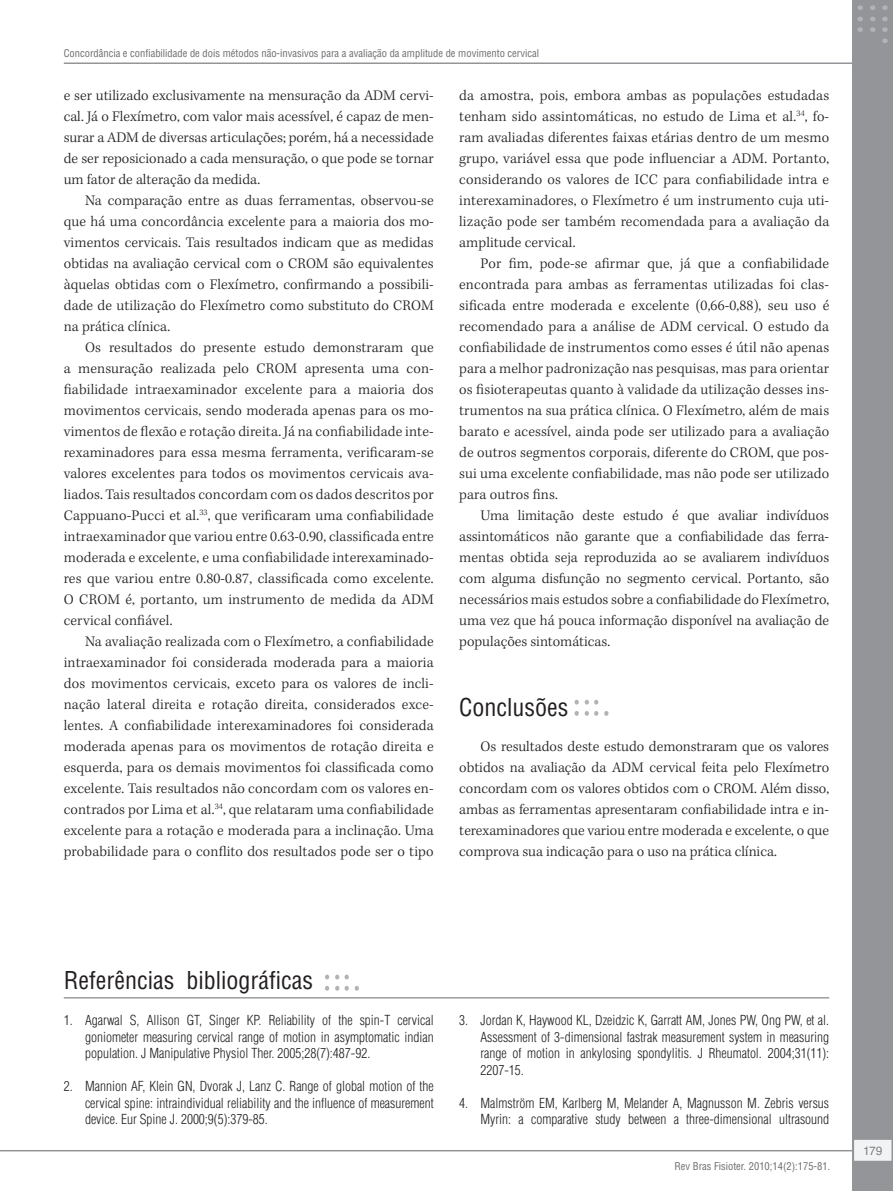
<style>
.page{position:relative;width:893px;height:1191px;background:#fff}
.page>*{position:absolute;margin:0;border:0;box-sizing:border-box;transform-origin:0 0}
.z05_3_referencias-ti{font:condensed 24px "Helvetica LT Std";color:#231f20}
.z04_0_Sub1{font:condensed 24px "Helvetica LT Std";color:#231f20}
.z05_0_texto_txt{font:300 15px/21px "Kepler Std";letter-spacing:.005em;color:#231f20;text-align:justify}
.z05_4_referencias{font:300 condensed 13.5px/16.5px "Helvetica LT Std";color:#231f20;text-align:justify}
.t1{font:12px "Helvetica LT Std";color:#808285}
.t2{font:condensed 10.5px "Helvetica LT Std";color:#6c6d70}
</style>
<div class="page">
<svg style="left:604px;top:711px;width:4px;height:5px"></svg>
<svg style="left:585px;top:711px;width:13px;height:5px"></svg>
<svg style="left:575px;top:711px;width:4px;height:5px"></svg>
<svg style="left:585px;top:699px;width:13px;height:5px"></svg>
<svg style="left:575px;top:699px;width:4px;height:5px"></svg>
<hr style="left:0;top:1150px;width:879px;height:1px;background:#939598">
<hr style="left:64px;top:62px;width:810px;height:2px;background:#939598">
<div style="left:853px;top:0;width:40px;height:1191px;background:#939598"></div>
<div style="left:853px;top:1139px;width:39px;height:22px;background:#f2f3f4"></div>
<div style="left:853px;top:1138px;width:40px;height:24px;border:2px solid #939598"></div>
<svg style="left:857px;top:27px;width:6px;height:5px"></svg>
<svg style="left:857px;top:17px;width:6px;height:4px"></svg>
<svg style="left:857px;top:5px;width:6px;height:5px"></svg>
<svg style="left:870px;top:27px;width:5px;height:5px"></svg>
<svg style="left:870px;top:17px;width:5px;height:4px"></svg>
<svg style="left:870px;top:5px;width:5px;height:5px"></svg>
<svg style="left:882px;top:27px;width:6px;height:5px"></svg>
<svg style="left:882px;top:38px;width:6px;height:5px"></svg>
<svg style="left:882px;top:17px;width:6px;height:4px"></svg>
<svg style="left:882px;top:5px;width:6px;height:5px"></svg>
<hr style="left:64px;top:997px;width:765px;height:1px;background:#6c6d70">
<svg style="left:355px;top:986px;width:4px;height:4px"></svg>
<svg style="left:345px;top:986px;width:4px;height:4px"></svg>
<svg style="left:335px;top:986px;width:4px;height:4px"></svg>
<svg style="left:325px;top:986px;width:4px;height:4px"></svg>
<svg style="left:345px;top:974px;width:4px;height:5px"></svg>
<svg style="left:335px;top:974px;width:4px;height:5px"></svg>
<svg style="left:325px;top:974px;width:4px;height:5px"></svg>
<p class="t2" style="left:64px;top:46px;width:477px">Concordância e confiabilidade de dois métodos não-invasivos para a avaliação da amplitude de movimento cervical</p>
<p class="z05_0_texto_txt" style="left:64px;top:85px;width:371px">e ser utilizado exclusivamente na mensuração da ADM cervi&shy;cal. Já o Flexímetro, com valor mais acessível, é capaz de men&shy;surar a ADM de diversas articulações; porém, há a necessidade de ser reposicionado a cada mensuração, o que pode se tornar um fator de alteração da medida.</p>
<p class="z05_0_texto_txt" style="left:64px;top:190px;width:371px;text-indent:21px">Na comparação entre as duas ferramentas, observou-se que há uma concordância excelente para a maioria dos mo&shy;vimentos cervicais. Tais resultados indicam que as medidas obtidas na avaliação cervical com o CROM são equivalentes àquelas obtidas com o Flexímetro, confirmando a possibili&shy;dade de utilização do Flexímetro como substituto do CROM na prática clínica.</p>
<p class="z05_0_texto_txt" style="left:64px;top:337px;width:371px;text-indent:21px">Os resultados do presente estudo demonstraram que a mensuração realizada pelo CROM apresenta uma con&shy;fiabilidade intraexaminador excelente para a maioria dos movimentos cervicais, sendo moderada apenas para os mo&shy;vimentos de flexão e rotação direita. Já na confiabilidade inte&shy;rexaminadores para essa mesma ferramenta, verificaram-se valores excelentes para todos os movimentos cervicais ava&shy;liados. Tais resultados concordam com os dados descritos por Cappuano-Pucci et al.<sup>33</sup>, que verificaram uma confiabilidade intraexaminador que variou entre 0.63-0.90, classificada entre moderada e excelente, e uma confiabilidade interexaminado&shy;res que variou entre 0.80-0.87, classificada como excelente.<br>O CROM é, portanto, um instrumento de medida da ADM cervical confiável.</p>
<p class="z05_0_texto_txt" style="left:64px;top:631px;width:371px;text-indent:21px">Na avaliação realizada com o Flexímetro, a confiabilidade intraexaminador foi considerada moderada para a maioria dos movimentos cervicais, exceto para os valores de incli&shy;nação lateral direita e rotação direita, considerados exce&shy;lentes. A confiabilidade interexaminadores foi considerada moderada apenas para os movimentos de rotação direita e esquerda, para os demais movimentos foi classificada como excelente. Tais resultados não concordam com os valores en&shy;contrados por Lima et al.<sup>34</sup>, que relataram uma confiabilidade excelente para a rotação e moderada para a inclinação. Uma probabilidade para o conflito dos resultados pode ser o tipo</p>
<p class="z05_0_texto_txt" style="left:459px;top:85px;width:371px">da amostra, pois, embora ambas as populações estudadas tenham sido assintomáticas, no estudo de Lima et al.<sup>34</sup>, fo&shy;ram avaliadas diferentes faixas etárias dentro de um mesmo grupo, variável essa que pode influenciar a ADM. Portanto, considerando os valores de ICC para confiabilidade intra e interexaminadores, o Flexímetro é um instrumento cuja uti&shy;lização pode ser também recomendada para a avaliação da amplitude cervical.</p>
<p class="z05_0_texto_txt" style="left:459px;top:253px;width:371px;text-indent:21px">Por fim, pode-se afirmar que, já que a confiabilidade encontrada para ambas as ferramentas utilizadas foi clas&shy;sificada entre moderada e excelente (0,66-0,88), seu uso é recomendado para a análise de ADM cervical. O estudo da confiabilidade de instrumentos como esses é útil não apenas para a melhor padronização nas pesquisas, mas para orientar os fisioterapeutas quanto à validade da utilização desses ins&shy;trumentos na sua prática clínica. O Flexímetro, além de mais barato e acessível, ainda pode ser utilizado para a avaliação de outros segmentos corporais, diferente do CROM, que pos&shy;sui uma excelente confiabilidade, mas não pode ser utilizado para outros fins.</p>
<p class="z05_0_texto_txt" style="left:459px;top:505px;width:371px;text-indent:21px">Uma limitação deste estudo é que avaliar indivíduos assintomáticos não garante que a confiabilidade das ferra&shy;mentas obtida seja reproduzida ao se avaliarem indivíduos com alguma disfunção no segmento cervical. Portanto, são necessários mais estudos sobre a confiabilidade do Flexímetro, uma vez que há pouca informação disponível na avaliação de populações sintomáticas.</p>
<p class="z04_0_Sub1" style="left:459px;top:692px;width:111px">Conclusões</p>
<p class="z05_0_texto_txt" style="left:459px;top:736px;width:371px;text-indent:21px">Os resultados deste estudo demonstraram que os valores obtidos na avaliação da ADM cervical feita pelo Flexímetro concordam com os valores obtidos com o CROM. Além disso, ambas as ferramentas apresentaram confiabilidade intra e in&shy;terexaminadores que variou entre moderada e excelente, o que comprova sua indicação para o uso na prática clínica.</p>
<p class="z05_3_referencias-ti" style="left:64px;top:965px;width:251px">Referências bibliográficas</p>
<p class="z05_4_referencias" style="left:85px;top:1012px;width:350px;text-indent:-21px">1. Agarwal S, Allison GT, Singer KP. Reliability of the spin-T cervical goniometer measuring cervical range of motion in asymptomatic indian population. J Manipulative Physiol Ther. 2005;28(7):487-92.</p>
<p class="z05_4_referencias" style="left:85px;top:1078px;width:350px;text-indent:-21px">2. Mannion AF, Klein GN, Dvorak J, Lanz C. Range of global motion of the cervical spine: intraindividual reliability and the influence of measurement device. Eur Spine J. 2000;9(5):379-85.</p>
<p class="z05_4_referencias" style="left:480px;top:1012px;width:350px;text-indent:-21px">3. Jordan K, Haywood KL, Dzeidzic K, Garratt Am, Jones PW, Ong PW, et al.<br>Assessment of 3-dimensional fastrak measurement system in measuring range of motion in ankylosing spondylitis. J Rheumatol. 2004;31(11):<br>2207-15.</p>
<p class="z05_4_referencias" style="left:459px;top:1094px;width:371px;text-align:right">4. Malmström EM, Karlberg M, Melander A, Magnusson M. Zebris versus<br>Myrin: a comparative study between a three-dimensional ultrasound</p>
<p class="t2" style="left:674px;top:1160px;width:157px">Rev Bras Fisioter. 2010;14(2):175-81.</p>
<p class="t1" style="left:863px;top:1143px;width:21px">179</p>
</div>
